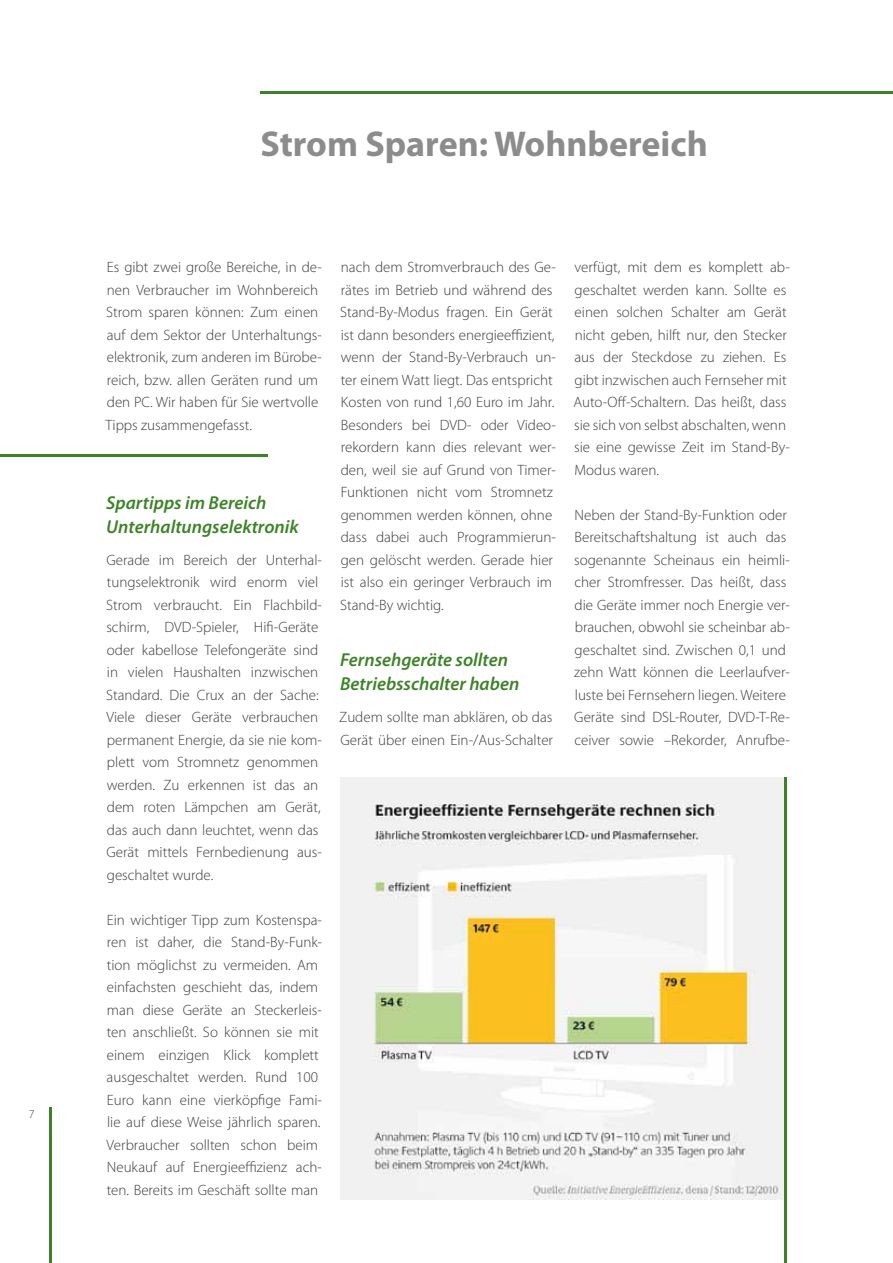
<style>
.page{position:relative;width:893px;height:1263px;background:#fff}
.page>*{position:absolute;margin:0;border:0;box-sizing:border-box;transform-origin:0 0}
.t1{font:700 36px "Myriad Pro";color:#8c8c8c}
.t2{font:italic 600 18.75px/24px "Myriad Pro";color:#3c8327}
.t3{font:300 15px/22.5px "Myriad Pro";color:#3c3c3c}
.t4{font:300 12px "Myriad Pro";color:#3c3c3c}
</style>
<div class="page">
<hr style="left:260px;top:91px;width:633px;height:3px;background:#3c8327">
<hr style="left:49px;top:1108px;width:2px;height:155px;background:#3c8327">
<hr style="left:0;top:454px;width:267px;height:3px;background:#3c8327">
<img style="left:340px;top:777px;width:444px;height:422px">
<hr style="left:784px;top:777px;width:3px;height:486px;background:#3c8327">
<p class="t4" style="left:29px;top:1106px;width:7px">7</p>
<h1 class="t1" style="left:260px;top:120px;width:449px">Strom Sparen: Wohnbereich</h1>
<p class="t3" style="left:106px;top:256px;width:218px">Es gibt zwei große Bereiche, in de&shy;nen Verbraucher im Wohnbereich<br>Strom sparen können: Zum einen auf dem Sektor der Unterhaltungs&shy;elektronik, zum anderen im Bürobe&shy;reich, bzw. allen Geräten rund um den PC. Wir haben für Sie wertvolle<br>Tipps zusammengefasst.</p>
<p class="t2" style="left:106px;top:490px;width:194px">Spartipps im Bereich<br>Unterhaltungselektronik</p>
<p class="t3" style="left:106px;top:548px;width:217px">Gerade im Bereich der Unterhal&shy;tungselektronik wird enorm viel<br>Strom verbraucht. Ein Flachbild&shy;schirm, DVD-Spieler, Hifi-Geräte oder kabellose Telefongeräte sind in vielen Haushalten inzwischen<br>Standard. Die Crux an der Sache:<br>Viele dieser Geräte verbrauchen permanent Energie, da sie nie kom&shy;plett vom Stromnetz genommen werden. Zu erkennen ist das an dem roten Lämpchen am Gerät, das auch dann leuchtet, wenn das<br>Gerät mittels Fernbedienung aus&shy;geschaltet wurde.</p>
<p class="t3" style="left:107px;top:908px;width:217px">Ein wichtiger Tipp zum Kostenspa&shy;ren ist daher, die Stand-By-Funk&shy;tion möglichst zu vermeiden. Am einfachsten geschieht das, indem man diese Geräte an Steckerleis&shy;ten anschließt. So können sie mit einem einzigen Klick komplett ausgeschaltet werden. Rund 100<br>Euro kann eine vierköpfige Fami&shy;lie auf diese Weise jährlich sparen.<br>Verbraucher sollten schon beim Neukauf auf Energieeffizienz ach&shy;ten. Bereits im Geschäft sollte man</p>
<p class="t3" style="left:340px;top:256px;width:217px">nach dem Stromverbrauch des Ge&shy;rätes im Betrieb und während des<br>Stand-By-Modus fragen. Ein Gerät ist dann besonders energieeffizient, wenn der Stand-By-Verbrauch un&shy;ter einem Watt liegt. Das entspricht<br>Kosten von rund 1,60 Euro im Jahr.<br>Besonders bei DVD- oder Video&shy;rekordern kann dies relevant wer&shy;den, weil sie auf Grund von Timer-<br>Funktionen nicht vom Stromnetz genommen werden können, ohne dass dabei auch Programmierun&shy;gen gelöscht werden. Gerade hier ist also ein geringer Verbrauch im<br>Stand-By wichtig.</p>
<p class="t2" style="left:340px;top:647px;width:181px">Fernsehgeräte sollten<br>Betriebsschalter haben</p>
<p class="t3" style="left:339px;top:706px;width:215px">Zudem sollte man abklären, ob das<br>Gerät über einen Ein-/Aus-Schalter</p>
<p class="t3" style="left:573px;top:256px;width:218px">verfügt, mit dem es komplett ab&shy;geschaltet werden kann. Sollte es einen solchen Schalter am Gerät nicht geben, hilft nur, den Stecker aus der Steckdose zu ziehen. Es gibt inzwischen auch Fernseher mit<br>Auto-Off-Schaltern. Das heißt, dass sie sich von selbst abschalten, wenn sie eine gewisse Zeit im Stand-By-<br>Modus waren.</p>
<p class="t3" style="left:574px;top:503px;width:217px">Neben der Stand-By-Funktion oder Bereitschaftshaltung ist auch das sogenannte Scheinaus ein heimli&shy;cher Stromfresser. Das heißt, dass die Geräte immer noch Energie ver&shy;brauchen, obwohl sie scheinbar ab&shy;geschaltet sind. Zwischen 0,1 und zehn Watt können die Leerlaufver&shy;luste bei Fernsehern liegen. Weitere Geräte sind DSL-Router, DVD-T-Re&shy;ceiver sowie –Rekorder, Anrufbe-</p>
</div>
